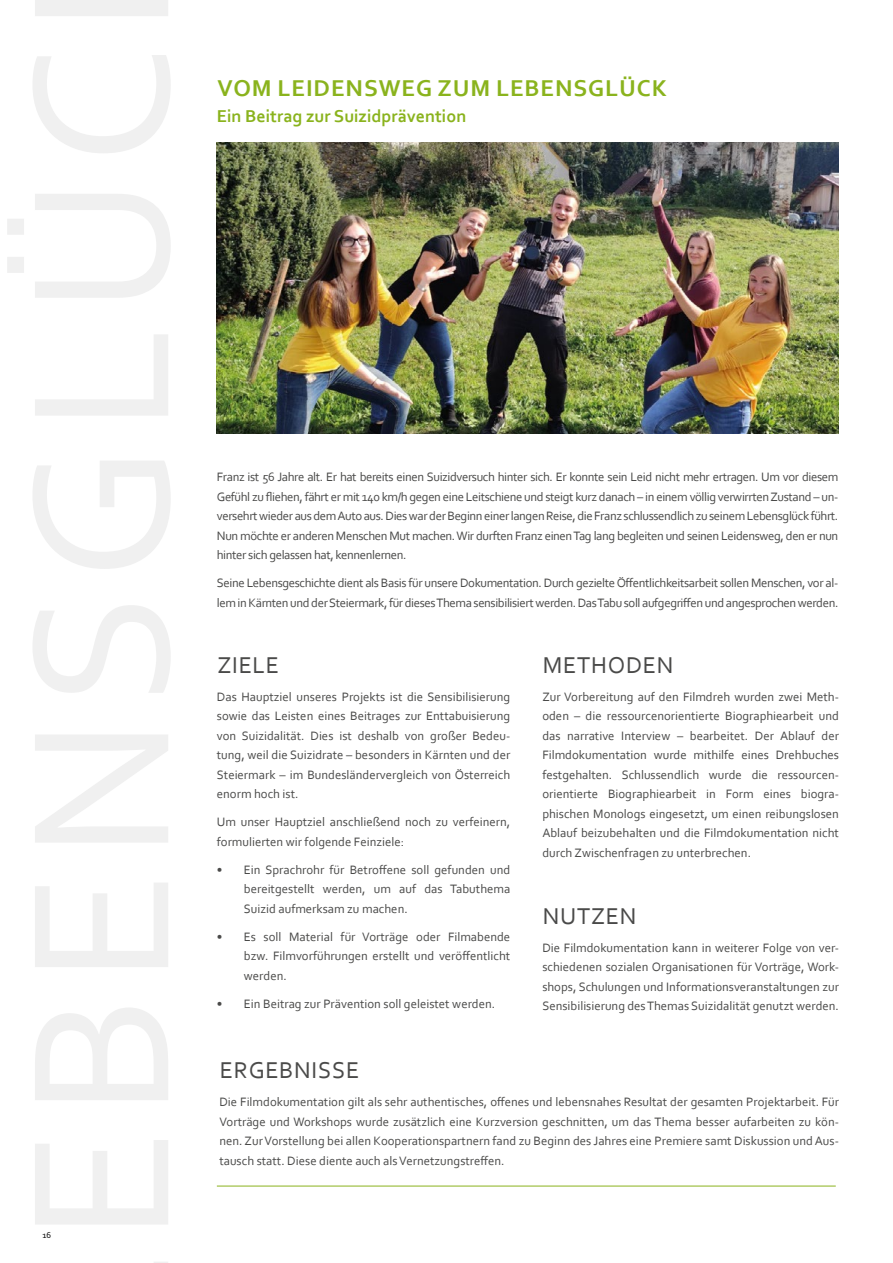
<style>
.page{position:relative;width:893px;height:1263px;background:#fff}
.page>*{position:absolute;margin:0;border:0;box-sizing:border-box;transform-origin:0 0}
.t1{font:24px "Corbel";letter-spacing:.03em;color:#4a4a49}
.t2{font:700 24px "Corbel";letter-spacing:.04em;color:#8ab31d}
.t3{font:700 18px "Corbel";color:#8ab31d}
.t4{font:12.75px/19.5px "Corbel";color:#4a4a49;text-align:justify}
.t5{font:12.75px/19.5px "Corbel";letter-spacing:-.03em;color:#4a4a49}
.t6{font:9px "Corbel";color:#000}
</style>
<div class="page">
<hr style="left:217px;top:1186px;width:619px;height:1px;background:#8ab31d">
<img style="left:217px;top:142px;width:622px;height:292px">
<p class="t6" style="left:43px;top:1229px;width:10px">16</p>
<h1 class="t2" style="left:217px;top:73px;width:451px">VOM LEIDENSWEG ZUM LEBENSGLÜCK</h1>
<h2 class="t3" style="left:217px;top:104px;width:251px">Ein Beitrag zur Suizidprävention</h2>
<p class="t4" style="left:217px;top:467px;width:623px">Franz ist 56 Jahre alt. Er hat bereits einen Suizidversuch hinter sich. Er konnte sein Leid nicht mehr ertragen. Um vor diesem Gefühl zu fliehen, fährt er mit 140 km/h gegen eine Leitschiene und steigt kurz danach – in einem völlig verwirrten Zustand – un&shy;versehrt wieder aus dem Auto aus. Dies war der Beginn einer langen Reise, die Franz schlussendlich zu seinem Lebensglück führt.<br>Nun möchte er anderen Menschen Mut machen. Wir durften Franz einen Tag lang begleiten und seinen Leidensweg, den er nun hinter sich gelassen hat, kennenlernen.</p>
<p class="t5" style="left:217px;top:573px;width:623px">Seine Lebensgeschichte dient als Basis für unsere Dokumentation. Durch gezielte Öffentlichkeitsarbeit sollen Menschen, vor al&shy;lem in Kärnten und der Steiermark, für dieses Thema sensibilisiert werden. Das Tabu soll aufgegriffen und angesprochen werden.</p>
<h1 class="t1" style="left:217px;top:650px;width:63px">ZIELE</h1>
<p class="t4" style="left:217px;top:686px;width:295px">Das Hauptziel unseres Projekts ist die Sensibilisierung sowie das Leisten eines Beitrages zur Enttabuisierung von Suizidalität. Dies ist deshalb von großer Bedeu&shy;tung, weil die Suizidrate – besonders in Kärnten und der Steiermark – im Bundesländervergleich von Österreich enorm hoch ist.</p>
<p class="t4" style="left:217px;top:812px;width:295px">Um unser Hauptziel anschließend noch zu verfeinern, formulierten wir folgende Feinziele:</p>
<p class="t4" style="left:244px;top:859px;width:268px;text-indent:-27px">• Ein Sprachrohr für Betroffene soll gefunden und bereitgestellt werden, um auf das Tabuthema Suizid aufmerksam zu machen.</p>
<p class="t4" style="left:244px;top:926px;width:268px;text-indent:-27px">• Es soll Material für Vorträge oder Filmabende bzw. Filmvorführungen erstellt und veröffentlicht werden.</p>
<p class="t4" style="left:217px;top:993px;width:280px">• Ein Beitrag zur Prävention soll geleistet werden.</p>
<h1 class="t1" style="left:543px;top:650px;width:132px">METHODEN</h1>
<p class="t4" style="left:542px;top:686px;width:298px">Zur Vorbereitung auf den Filmdreh wurden zwei Meth&shy;oden – die ressourcenorientierte Biographiearbeit und das narrative Interview – bearbeitet. Der Ablauf der Filmdokumentation wurde mithilfe eines Drehbuches festgehalten. Schlussendlich wurde die ressourcen&shy;orientierte Biographiearbeit in Form eines biogra&shy;phischen Monologs eingesetzt, um einen reibungslosen Ablauf beizubehalten und die Filmdokumentation nicht durch Zwischenfragen zu unterbrechen.</p>
<h1 class="t1" style="left:543px;top:901px;width:95px">NUTZEN</h1>
<p class="t4" style="left:542px;top:937px;width:298px">Die Filmdokumentation kann in weiterer Folge von ver&shy;schiedenen sozialen Organisationen für Vorträge, Work&shy;shops, Schulungen und Informationsveranstaltungen zur Sensibilisierung des Themas Suizidalität genutzt werden.</p>
<h1 class="t1" style="left:220px;top:1055px;width:141px">ERGEBNISSE</h1>
<p class="t4" style="left:219px;top:1092px;width:621px">Die Filmdokumentation gilt als sehr authentisches, offenes und lebensnahes Resultat der gesamten Projektarbeit. Für Vorträge und Workshops wurde zusätzlich eine Kurzversion geschnitten, um das Thema besser aufarbeiten zu kön&shy;nen. Zur Vorstellung bei allen Kooperationspartnern fand zu Beginn des Jahres eine Premiere samt Diskussion und Aus&shy;tausch statt. Diese diente auch als Vernetzungstreffen.</p>
</div>
